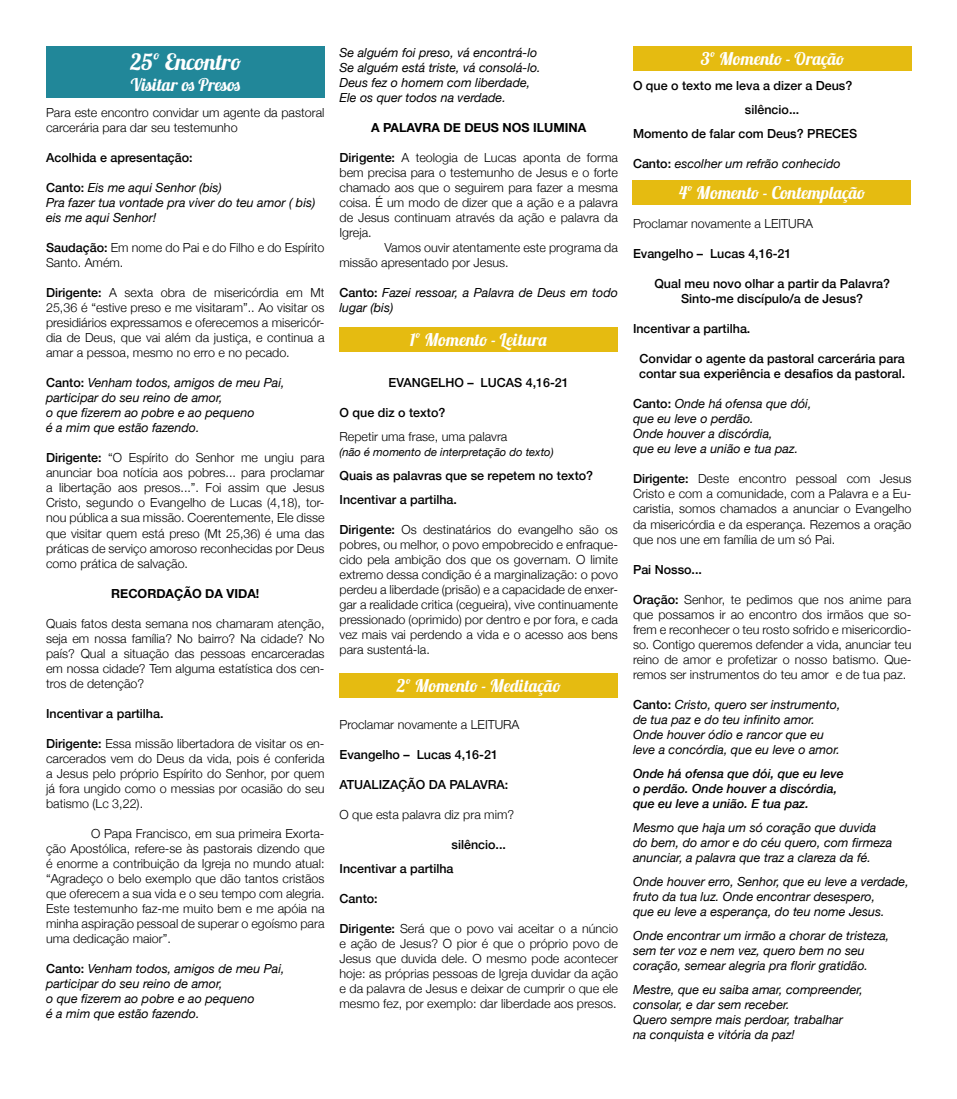
<style>
.page{position:relative;width:957px;height:1099px;background:#fff}
.page>*{position:absolute;margin:0;border:0;box-sizing:border-box;transform-origin:0 0}
.t1{font:22.5px "Lobster 1.3";color:#fff}
.t2{font:17.5px "Lobster 1.3";color:#fff}
.t3{font:300 12.5px/15px "Helvetica Neue";color:#000;text-align:justify}
.t4{font:italic 12.5px/15px "Helvetica Neue";color:#000}
.t5{font:500 12.5px/24px "Helvetica Neue";color:#000}
.t6{font:italic 500 12.5px/15px "Helvetica Neue";color:#000}
.t7{font:700 12.5px "Helvetica Neue";color:#000}
.t8{font:italic 11.25px "Helvetica Neue";color:#000}
.s1{font-weight:500;font-style:normal}
.s2{font-weight:500}
</style>
<div class="page">
<div style="left:46px;top:46px;width:279px;height:52px;background:#218799"></div>
<div style="left:339px;top:327px;width:279px;height:25px;background:#e5bb11"></div>
<div style="left:339px;top:672px;width:279px;height:25px;background:#e5bb11"></div>
<div style="left:633px;top:46px;width:279px;height:25px;background:#e5bb11"></div>
<div style="left:632px;top:180px;width:279px;height:24px;background:#e5bb11"></div>
<h1 class="t1" style="left:130px;top:48px;width:112px">25º Encontro</h1>
<h2 class="t2" style="left:131px;top:74px;width:111px">Visitar os Presos</h2>
<p class="t3" style="left:46px;top:104px;width:280px">Para este encontro convidar um agente da pastoral carcerária para dar seu testemunho</p>
<p class="t5" style="left:46px;top:145px;width:148px">Acolhida e apresentação:</p>
<p class="t4" style="left:46px;top:181px;width:271px"><span class="s1">Canto:</span> Eis me aqui Senhor (bis)<br>Pra fazer tua vontade pra viver do teu amor ( bis) eis me aqui Senhor!</p>
<p class="t3" style="left:46px;top:239px;width:280px"><span class="s2">Saudação:</span> Em nome do Pai e do Filho e do Espírito<br>Santo. Amém.</p>
<p class="t3" style="left:46px;top:284px;width:280px"><span class="s2">Dirigente:</span> A sexta obra de misericórdia em Mt 25,36 é “estive preso e me visitaram”.. Ao visitar os presidiários expressamos e oferecemos a misericór&shy;dia de Deus, que vai além da justiça, e continua a amar a pessoa, mesmo no erro e no pecado.</p>
<p class="t4" style="left:46px;top:376px;width:240px"><span class="s1">Canto:</span> Venham todos, amigos de meu Pai, participar do seu reino de amor,<br>o que fizerem ao pobre e ao pequeno<br>é a mim que estão fazendo.</p>
<p class="t3" style="left:46px;top:449px;width:280px"><span class="s2">Dirigente:</span> “O Espírito do Senhor me ungiu para anunciar boa notícia aos pobres... para proclamar a libertação aos presos...”. Foi assim que Jesus Cristo, segundo o Evangelho de Lucas (4,18), tor&shy;nou pública a sua missão. Coerentemente, Ele disse que visitar quem está preso (Mt 25,36) é uma das práticas de serviço amoroso reconhecidas por Deus como prática de salvação.</p>
<p class="t7" style="left:111px;top:583px;width:150px">RECORDAÇÃO DA VIDA!</p>
<p class="t3" style="left:46px;top:614px;width:280px">Quais fatos desta semana nos chamaram atenção, seja em nossa família? No bairro? Na cidade? No país? Qual a situação das pessoas encarceradas em nossa cidade? Tem alguma estatística dos cen&shy;tros de detenção?</p>
<p class="t5" style="left:46px;top:700px;width:119px">Incentivar a partilha.</p>
<p class="t3" style="left:46px;top:734px;width:280px"><span class="s2">Dirigente:</span> Essa missão libertadora de visitar os en&shy;carcerados vem do Deus da vida, pois é conferida a Jesus pelo próprio Espírito do Senhor, por quem já fora ungido como o messias por ocasião do seu batismo (Lc 3,22).</p>
<p class="t3" style="left:46px;top:824px;width:280px;text-indent:45px">O Papa Francisco, em sua primeira Exorta&shy;ção Apostólica, refere-se às pastorais dizendo que é enorme a contribuição da Igreja no mundo atual: “Agradeço o belo exemplo que dão tantos cristãos que oferecem a sua vida e o seu tempo com alegria.<br>Este testemunho faz-me muito bem e me apóia na minha aspiração pessoal de superar o egoísmo para uma dedicação maior”.</p>
<p class="t4" style="left:46px;top:961px;width:240px"><span class="s1">Canto:</span> Venham todos, amigos de meu Pai, participar do seu reino de amor,<br>o que fizerem ao pobre e ao pequeno<br>é a mim que estão fazendo.</p>
<p class="t4" style="left:339px;top:46px;width:203px">Se alguém foi preso, vá encontrá-lo Se alguém está triste, vá consolá-lo.<br>Deus fez o homem com liberdade, Ele os quer todos na verdade.</p>
<p class="t7" style="left:371px;top:118px;width:217px">A PALAVRA DE DEUS NOS ILUMINA</p>
<p class="t3" style="left:339px;top:149px;width:280px"><span class="s2">Dirigente:</span> A teologia de Lucas aponta de forma bem precisa para o testemunho de Jesus e o forte chamado aos que o seguirem para fazer a mesma coisa. É um modo de dizer que a ação e a palavra de Jesus continuam através da ação e palavra da Igreja.</p>
<p class="t3" style="left:339px;top:239px;width:280px;text-indent:45px">Vamos ouvir atentamente este programa da missão apresentado por Jesus.</p>
<p class="t4" style="left:339px;top:286px;width:280px"><span class="s1">Canto:</span> Fazei ressoar, a Palavra de Deus em todo lugar (bis)</p>
<h2 class="t2" style="left:410px;top:328px;width:139px">1º Momento - Leitura</h2>
<p class="t5" style="left:389px;top:370px;width:182px">EVANGELHO – LUCAS 4,16-21</p>
<p class="t5" style="left:339px;top:400px;width:107px">O que diz o texto?</p>
<p class="t3" style="left:339px;top:428px;width:169px">Repetir uma frase, uma palavra</p>
<p class="t8" style="left:339px;top:444px;width:216px">(não é momento de interpretação do texto)</p>
<p class="t5" style="left:339px;top:463px;width:255px">Quais as palavras que se repetem no texto?<br>Incentivar a partilha.</p>
<p class="t3" style="left:339px;top:521px;width:280px"><span class="s2">Dirigente:</span> Os destinatários do evangelho são os pobres, ou melhor, o povo empobrecido e enfraque&shy;cido pela ambição dos que os governam. O limite extremo dessa condição é a marginalização: o povo perdeu a liberdade (prisão) e a capacidade de enxer&shy;gar a realidade critica (cegueira), vive continuamente pressionado (oprimido) por dentro e por fora, e cada vez mais vai perdendo a vida e o acesso aos bens para sustentá-la.</p>
<h2 class="t2" style="left:397px;top:674px;width:165px">2º Momento - Meditação</h2>
<p class="t3" style="left:339px;top:716px;width:181px">Proclamar novamente a LEITURA</p>
<p class="t5" style="left:339px;top:742px;width:160px">Evangelho – Lucas 4,16-21</p>
<p class="t5" style="left:339px;top:772px;width:170px">ATUALIZAÇÃO DA PALAVRA:</p>
<p class="t3" style="left:339px;top:806px;width:176px">O que esta palavra diz pra mim?</p>
<p class="t5" style="left:339px;top:832px;width:168px;text-indent:112px">silêncio...<br>Incentivar a partilha</p>
<p class="t5" style="left:339px;top:886px;width:40px">Canto:</p>
<p class="t3" style="left:339px;top:920px;width:280px"><span class="s2">Dirigente:</span> Será que o povo vai aceitar o a núncio e ação de Jesus? O pior é que o próprio povo de Jesus que duvida dele. O mesmo pode acontecer hoje: as próprias pessoas de Igreja duvidar da ação e da palavra de Jesus e deixar de cumprir o que ele mesmo fez, por exemplo: dar liberdade aos presos.</p>
<h2 class="t2" style="left:701px;top:48px;width:145px">3º Momento - Oração</h2>
<p class="t5" style="left:633px;top:73px;width:221px">O que o texto me leva a dizer a Deus?</p>
<p class="t5" style="left:745px;top:97px;width:56px">silêncio...</p>
<p class="t5" style="left:633px;top:121px;width:226px">Momento de falar com Deus? PRECES</p>
<p class="t4" style="left:633px;top:157px;width:209px"><span class="s1">Canto:</span> escolher um refrão conhecido</p>
<h2 class="t2" style="left:679px;top:181px;width:188px">4º Momento - Contemplação</h2>
<p class="t3" style="left:633px;top:215px;width:181px">Proclamar novamente a LEITURA</p>
<p class="t5" style="left:633px;top:241px;width:160px">Evangelho – Lucas 4,16-21</p>
<p class="t5" style="left:654px;top:275px;width:237px;line-height:15px;text-align:center">Qual meu novo olhar a partir da Palavra?<br>Sinto-me discípulo/a de Jesus?</p>
<p class="t5" style="left:633px;top:316px;width:119px">Incentivar a partilha.</p>
<p class="t5" style="left:639px;top:350px;width:268px;line-height:15px">Convidar o agente da pastoral carcerária para contar sua experiência e desafios da pastoral.</p>
<p class="t4" style="left:633px;top:397px;width:180px"><span class="s1">Canto:</span> Onde há ofensa que dói, que eu leve o perdão.<br>Onde houver a discórdia,<br>que eu leve a união e tua paz.</p>
<p class="t3" style="left:633px;top:470px;width:280px"><span class="s2">Dirigente:</span> Deste encontro pessoal com Jesus Cristo e com a comunidade, com a Palavra e a Eu&shy;caristia, somos chamados a anunciar o Evangelho da misericórdia e da esperança. Rezemos a oração que nos une em família de um só Pai.</p>
<p class="t5" style="left:633px;top:556px;width:71px">Pai Nosso...</p>
<p class="t3" style="left:633px;top:590px;width:280px"><span class="s2">Oração:</span> Senhor, te pedimos que nos anime para que possamos ir ao encontro dos irmãos que so&shy;frem e reconhecer o teu rosto sofrido e misericordio&shy;so. Contigo queremos defender a vida, anunciar teu reino de amor e profetizar o nosso batismo. Que&shy;remos ser instrumentos do teu amor e de tua paz.</p>
<p class="t4" style="left:633px;top:697px;width:209px"><span class="s1">Canto:</span> Cristo, quero ser instrumento, de tua paz e do teu infinito amor.<br>Onde houver ódio e rancor que eu leve a concórdia, que eu leve o amor.</p>
<p class="t6" style="left:633px;top:764px;width:212px">Onde há ofensa que dói, que eu leve o perdão. Onde houver a discórdia, que eu leve a união. E tua paz.</p>
<p class="t4" style="left:633px;top:820px;width:261px">Mesmo que haja um só coração que duvida do bem, do amor e do céu quero, com firmeza anunciar, a palavra que traz a clareza da fé.</p>
<p class="t4" style="left:633px;top:874px;width:277px">Onde houver erro, Senhor, que eu leve a verdade, fruto da tua luz. Onde encontrar desespero,<br>que eu leve a esperança, do teu nome Jesus.</p>
<p class="t4" style="left:633px;top:928px;width:258px">Onde encontrar um irmão a chorar de tristeza, sem ter voz e nem vez, quero bem no seu coração, semear alegria pra florir gratidão.</p>
<p class="t4" style="left:633px;top:982px;width:231px">Mestre, que eu saiba amar, compreender, consolar, e dar sem receber.<br>Quero sempre mais perdoar, trabalhar<br>na conquista e vitória da paz!</p>
</div>
